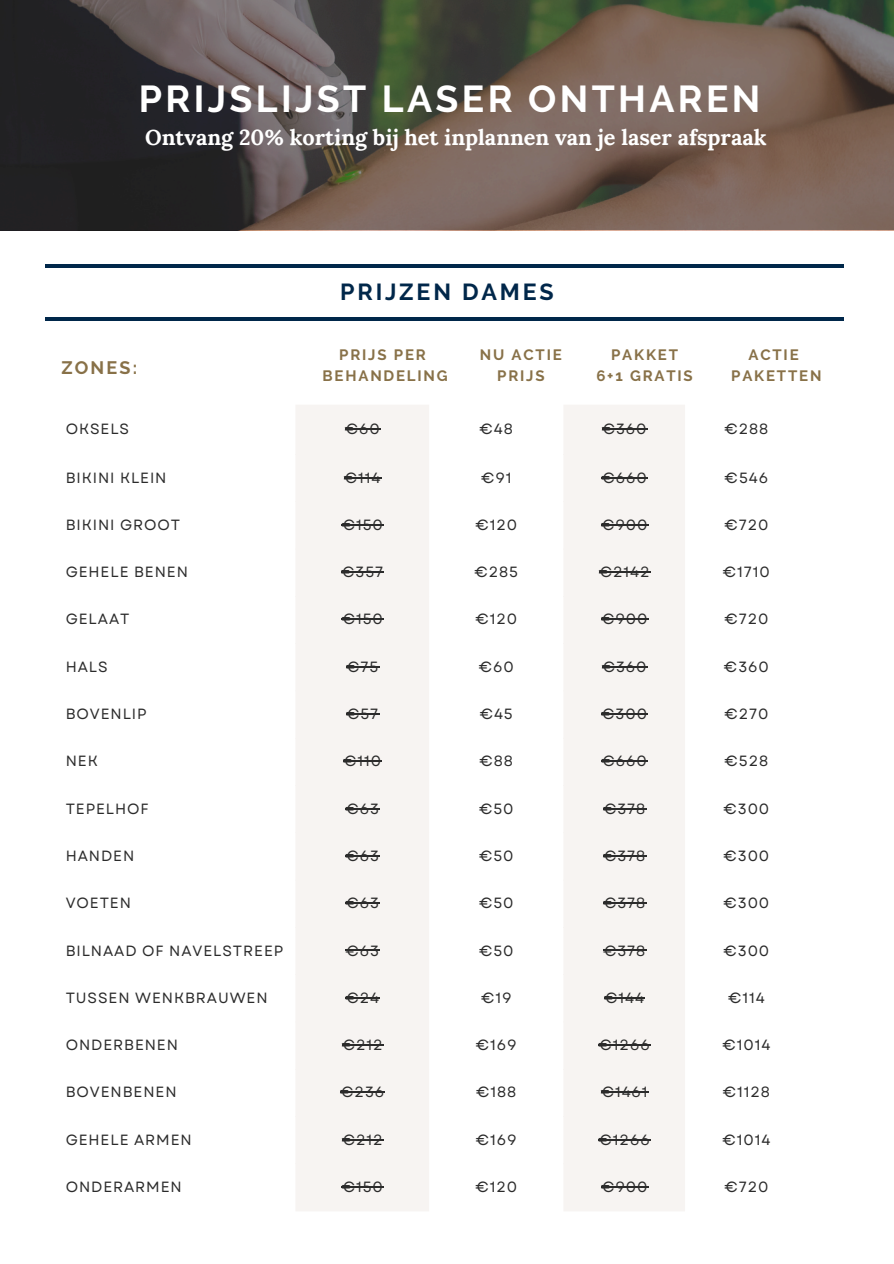
<style>
.page{position:relative;width:894px;height:1264px;background:#fff}
.page>*{position:absolute;margin:0;border:0;box-sizing:border-box;transform-origin:0 0}
.t1{font:700 37.35px "Raleway";letter-spacing:.09em;color:#fff}
.t2{font:700 23.1px "Raleway";letter-spacing:.12em;color:#00274a}
.t3{font:700 21.75px "Lora";color:#fff}
.t4{font:700 18px "Raleway";letter-spacing:.12em;color:#887148}
.t5{font:700 15px/20.2px "Raleway";letter-spacing:.12em;color:#887148;text-align:center}
.t6{font:14.85px "Garet";letter-spacing:.06em;color:#2b2b2b}
</style>
<div class="page">
<hr style="left:45px;top:264px;width:798px;height:3px;background:#00274a">
<hr style="left:45px;top:317px;width:798px;height:3px;background:#00274a">
<svg style="left:0;top:0;width:893px;height:230px;background:#5b5049"></svg>
<svg style="left:295px;top:405px;width:389px;height:806px;fill:#f7f4f2"></svg>
<hr style="left:344px;top:428px;width:36px;height:2px;background:#2b2b2b">
<hr style="left:601px;top:428px;width:46px;height:2px;background:#2b2b2b">
<hr style="left:344px;top:477px;width:37px;height:1px;background:#2b2b2b">
<hr style="left:601px;top:477px;width:46px;height:1px;background:#2b2b2b">
<hr style="left:341px;top:524px;width:42px;height:1px;background:#2b2b2b">
<hr style="left:601px;top:524px;width:47px;height:1px;background:#2b2b2b">
<hr style="left:341px;top:571px;width:43px;height:1px;background:#2b2b2b">
<hr style="left:598px;top:571px;width:52px;height:1px;background:#2b2b2b">
<hr style="left:341px;top:619px;width:42px;height:1px;background:#2b2b2b">
<hr style="left:601px;top:619px;width:47px;height:1px;background:#2b2b2b">
<hr style="left:346px;top:666px;width:33px;height:1px;background:#2b2b2b">
<hr style="left:601px;top:666px;width:46px;height:1px;background:#2b2b2b">
<hr style="left:346px;top:713px;width:33px;height:1px;background:#2b2b2b">
<hr style="left:601px;top:713px;width:46px;height:1px;background:#2b2b2b">
<hr style="left:343px;top:760px;width:39px;height:1px;background:#2b2b2b">
<hr style="left:601px;top:760px;width:46px;height:1px;background:#2b2b2b">
<hr style="left:345px;top:808px;width:35px;height:1px;background:#2b2b2b">
<hr style="left:603px;top:808px;width:43px;height:1px;background:#2b2b2b">
<hr style="left:345px;top:855px;width:35px;height:1px;background:#2b2b2b">
<hr style="left:603px;top:855px;width:43px;height:1px;background:#2b2b2b">
<hr style="left:345px;top:902px;width:35px;height:1px;background:#2b2b2b">
<hr style="left:603px;top:902px;width:43px;height:1px;background:#2b2b2b">
<hr style="left:345px;top:949px;width:35px;height:2px;background:#2b2b2b">
<hr style="left:603px;top:949px;width:43px;height:2px;background:#2b2b2b">
<hr style="left:345px;top:997px;width:35px;height:1px;background:#2b2b2b">
<hr style="left:604px;top:997px;width:41px;height:1px;background:#2b2b2b">
<hr style="left:342px;top:1044px;width:41px;height:1px;background:#2b2b2b">
<hr style="left:598px;top:1044px;width:52px;height:1px;background:#2b2b2b">
<hr style="left:340px;top:1091px;width:45px;height:1px;background:#2b2b2b">
<hr style="left:600px;top:1091px;width:48px;height:1px;background:#2b2b2b">
<hr style="left:342px;top:1138px;width:41px;height:2px;background:#2b2b2b">
<hr style="left:598px;top:1138px;width:52px;height:2px;background:#2b2b2b">
<hr style="left:341px;top:1186px;width:42px;height:1px;background:#2b2b2b">
<hr style="left:601px;top:1186px;width:47px;height:1px;background:#2b2b2b">
<h1 class="t1" style="left:139px;top:78px;width:623px">PRIJSLIJST LASER ONTHAREN</h1>
<h3 class="t3" style="left:145px;top:119px;width:623px">Ontvang 20% korting bij het inplannen van je laser afspraak</h3>
<p class="t4" style="left:61px;top:357px;width:77px">ZONES:</p>
<h2 class="t2" style="left:340px;top:279px;width:215px">PRIJZEN DAMES</h2>
<p class="t5" style="left:322px;top:345px;width:127px">PRIJS PER<br>BEHANDELING</p>
<p class="t5" style="left:596px;top:345px;width:98px">PAKKET<br>6+1 GRATIS</p>
<p class="t5" style="left:480px;top:345px;width:83px">NU ACTIE<br>PRIJS</p>
<p class="t5" style="left:731px;top:345px;width:92px">ACTIE<br>PAKETTEN</p>
<p class="t6" style="left:66px;top:420px;width:65px">OKSELS</p>
<p class="t6" style="left:344px;top:420px;width:37px">€60</p>
<p class="t6" style="left:479px;top:420px;width:35px">€48</p>
<p class="t6" style="left:601px;top:420px;width:46px">€360</p>
<p class="t6" style="left:724px;top:420px;width:45px">€288</p>
<p class="t6" style="left:66px;top:468px;width:102px">BIKINI KLEIN</p>
<p class="t6" style="left:344px;top:468px;width:38px">€114</p>
<p class="t6" style="left:481px;top:468px;width:32px">€91</p>
<p class="t6" style="left:601px;top:468px;width:47px">€660</p>
<p class="t6" style="left:724px;top:468px;width:45px">€546</p>
<p class="t6" style="left:66px;top:515px;width:116px">BIKINI GROOT</p>
<p class="t6" style="left:341px;top:515px;width:43px">€150</p>
<p class="t6" style="left:475px;top:515px;width:43px">€120</p>
<p class="t6" style="left:601px;top:515px;width:48px">€900</p>
<p class="t6" style="left:724px;top:515px;width:46px">€720</p>
<p class="t6" style="left:66px;top:563px;width:124px">GEHELE BENEN</p>
<p class="t6" style="left:341px;top:563px;width:44px">€357</p>
<p class="t6" style="left:474px;top:563px;width:45px">€285</p>
<p class="t6" style="left:598px;top:563px;width:52px">€2142</p>
<p class="t6" style="left:722px;top:563px;width:48px">€1710</p>
<p class="t6" style="left:66px;top:610px;width:65px">GELAAT</p>
<p class="t6" style="left:341px;top:610px;width:43px">€150</p>
<p class="t6" style="left:475px;top:610px;width:43px">€120</p>
<p class="t6" style="left:601px;top:610px;width:48px">€900</p>
<p class="t6" style="left:724px;top:610px;width:46px">€720</p>
<p class="t6" style="left:66px;top:657px;width:43px">HALS</p>
<p class="t6" style="left:346px;top:657px;width:34px">€75</p>
<p class="t6" style="left:478px;top:657px;width:37px">€60</p>
<p class="t6" style="left:601px;top:657px;width:46px">€360</p>
<p class="t6" style="left:723px;top:657px;width:46px">€360</p>
<p class="t6" style="left:66px;top:704px;width:82px">BOVENLIP</p>
<p class="t6" style="left:346px;top:704px;width:34px">€57</p>
<p class="t6" style="left:479px;top:704px;width:35px">€45</p>
<p class="t6" style="left:601px;top:704px;width:47px">€300</p>
<p class="t6" style="left:724px;top:704px;width:46px">€270</p>
<p class="t6" style="left:66px;top:752px;width:34px">NEK</p>
<p class="t6" style="left:343px;top:752px;width:39px">€110</p>
<p class="t6" style="left:479px;top:752px;width:35px">€88</p>
<p class="t6" style="left:601px;top:752px;width:47px">€660</p>
<p class="t6" style="left:724px;top:752px;width:45px">€528</p>
<p class="t6" style="left:66px;top:799px;width:85px">TEPELHOF</p>
<p class="t6" style="left:345px;top:799px;width:35px">€63</p>
<p class="t6" style="left:479px;top:799px;width:36px">€50</p>
<p class="t6" style="left:603px;top:799px;width:44px">€378</p>
<p class="t6" style="left:723px;top:799px;width:47px">€300</p>
<p class="t6" style="left:66px;top:846px;width:70px">HANDEN</p>
<p class="t6" style="left:345px;top:846px;width:35px">€63</p>
<p class="t6" style="left:479px;top:846px;width:36px">€50</p>
<p class="t6" style="left:603px;top:846px;width:44px">€378</p>
<p class="t6" style="left:723px;top:846px;width:47px">€300</p>
<p class="t6" style="left:66px;top:893px;width:67px">VOETEN</p>
<p class="t6" style="left:345px;top:893px;width:35px">€63</p>
<p class="t6" style="left:479px;top:893px;width:36px">€50</p>
<p class="t6" style="left:603px;top:893px;width:44px">€378</p>
<p class="t6" style="left:723px;top:893px;width:47px">€300</p>
<p class="t6" style="left:66px;top:941px;width:219px">BILNAAD OF NAVELSTREEP</p>
<p class="t6" style="left:345px;top:941px;width:35px">€63</p>
<p class="t6" style="left:479px;top:941px;width:36px">€50</p>
<p class="t6" style="left:603px;top:941px;width:44px">€378</p>
<p class="t6" style="left:723px;top:941px;width:47px">€300</p>
<p class="t6" style="left:66px;top:988px;width:203px">TUSSEN WENKBRAUWEN</p>
<p class="t6" style="left:345px;top:988px;width:35px">€24</p>
<p class="t6" style="left:481px;top:988px;width:32px">€19</p>
<p class="t6" style="left:604px;top:988px;width:41px">€144</p>
<p class="t6" style="left:727px;top:988px;width:38px">€114</p>
<p class="t6" style="left:66px;top:1035px;width:114px">ONDERBENEN</p>
<p class="t6" style="left:342px;top:1035px;width:42px">€212</p>
<p class="t6" style="left:475px;top:1035px;width:42px">€169</p>
<p class="t6" style="left:598px;top:1035px;width:53px">€1266</p>
<p class="t6" style="left:722px;top:1035px;width:49px">€1014</p>
<p class="t6" style="left:66px;top:1083px;width:112px">BOVENBENEN</p>
<p class="t6" style="left:340px;top:1083px;width:46px">€236</p>
<p class="t6" style="left:476px;top:1083px;width:42px">€188</p>
<p class="t6" style="left:600px;top:1083px;width:49px">€1461</p>
<p class="t6" style="left:722px;top:1083px;width:49px">€1128</p>
<p class="t6" style="left:66px;top:1130px;width:128px">GEHELE ARMEN</p>
<p class="t6" style="left:342px;top:1130px;width:42px">€212</p>
<p class="t6" style="left:475px;top:1130px;width:42px">€169</p>
<p class="t6" style="left:598px;top:1130px;width:53px">€1266</p>
<p class="t6" style="left:722px;top:1130px;width:49px">€1014</p>
<p class="t6" style="left:66px;top:1177px;width:118px">ONDERARMEN</p>
<p class="t6" style="left:341px;top:1177px;width:43px">€150</p>
<p class="t6" style="left:475px;top:1177px;width:43px">€120</p>
<p class="t6" style="left:601px;top:1177px;width:48px">€900</p>
<p class="t6" style="left:724px;top:1177px;width:46px">€720</p>
</div>
